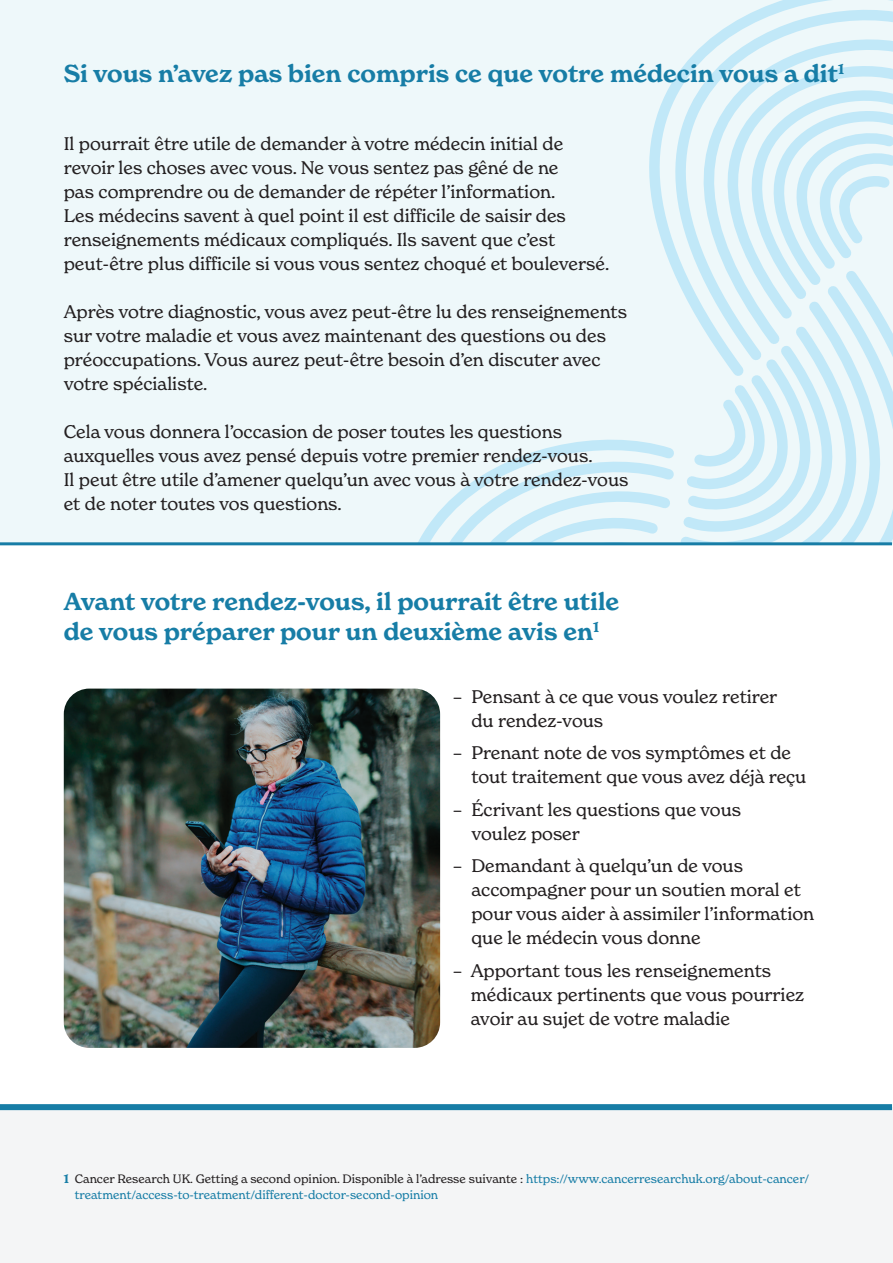
<style>
.page{position:relative;width:893px;height:1263px;background:#fff}
.page>*{position:absolute;margin:0;border:0;box-sizing:border-box;transform-origin:0 0}
.t1{font:600 24px/30px "New Spirit";color:#177da6}
.t2{font:18px/24px "New Spirit";color:#231f20}
.t3{font:12px/16.5px "New Spirit";color:#177da6}
.s1{font-weight:600}
.s2{color:#231f20}
</style>
<div class="page">
<div style="left:0;top:0;width:893px;height:544px;background:#eef8fa"></div>
<svg style="left:418px;top:0;width:475px;height:542px"></svg>
<div style="left:0;top:1108px;width:893px;height:155px;background:#f4f5f6"></div>
<hr style="left:0;top:542px;width:892px;height:3px;background:#177da6">
<div style="left:0;top:1104px;width:892px;height:6px;background:#177da6"></div>
<img style="left:64px;top:689px;width:376px;height:359px">
<h1 class="t1" style="left:64px;top:59px;width:782px">Si vous n’avez pas bien compris ce que votre médecin vous a dit<sup>1</sup></h1>
<p class="t2" style="left:64px;top:131px;width:547px">Il pourrait être utile de demander à votre médecin initial de revoir les choses avec vous. Ne vous sentez pas gêné de ne<br>pas comprendre ou de demander de répéter l’information.<br>Les médecins savent à quel point il est difficile de saisir des renseignements médicaux compliqués. Ils savent que c’est peut-être plus difficile si vous vous sentez choqué et bouleversé.</p>
<p class="t2" style="left:64px;top:299px;width:565px">Après votre diagnostic, vous avez peut-être lu des renseignements sur votre maladie et vous avez maintenant des questions ou des préoccupations. Vous aurez peut-être besoin d’en discuter avec votre spécialiste.</p>
<p class="t2" style="left:64px;top:419px;width:566px">Cela vous donnera l’occasion de poser toutes les questions auxquelles vous avez pensé depuis votre premier rendez-vous.<br>Il peut être utile d’amener quelqu’un avec vous à votre rendez-vous et de noter toutes vos questions.</p>
<h1 class="t1" style="left:64px;top:586px;width:557px">Avant votre rendez-vous, il pourrait être utile de vous préparer pour un deuxième avis en<sup>1</sup></h1>
<p class="t2" style="left:471px;top:684px;width:307px;text-indent:-19px">– Pensant à ce que vous voulez retirer du rendez-vous</p>
<p class="t2" style="left:471px;top:740px;width:337px;text-indent:-19px">– Prenant note de vos symptômes et de tout traitement que vous avez déjà reçu</p>
<p class="t2" style="left:471px;top:797px;width:271px;text-indent:-19px">– Écrivant les questions que vous voulez poser</p>
<p class="t2" style="left:471px;top:853px;width:344px;text-indent:-19px">– Demandant à quelqu’un de vous accompagner pour un soutien moral et pour vous aider à assimiler l’information que le médecin vous donne</p>
<p class="t2" style="left:471px;top:958px;width:335px;text-indent:-18px">– Apportant tous les renseignements médicaux pertinents que vous pourriez avoir au sujet de votre maladie</p>
<p class="t3" style="left:75px;top:1170px;width:736px;text-indent:-11px"><span class="s1">1</span> <span class="s2">Cancer Research UK. Getting a second opinion. Disponible à l’adresse suivante :</span> https://www.cancerresearchuk.org/about-cancer/ treatment/access-to-treatment/different-doctor-second-opinion</p>
</div>
